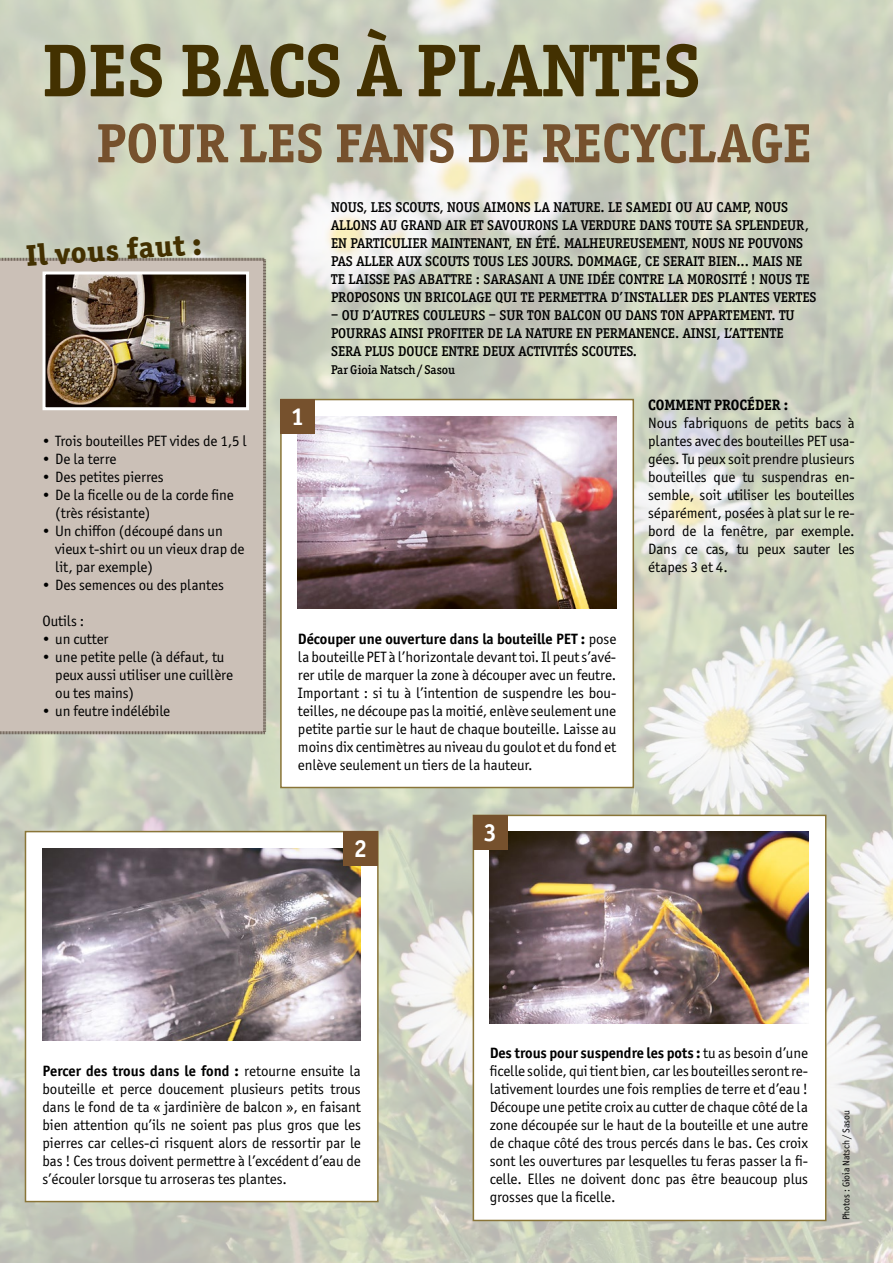
<style>
.page{position:relative;width:893px;height:1263px;background:#fff}
.page>*{position:absolute;margin:0;border:0;box-sizing:border-box;transform-origin:0 0}
.t1{font:700 75px "Officina Serif ITC Pro";color:#433101}
.t2{font:700 55.5px "Officina Serif ITC Pro";color:#76512d}
.t3{font:800 30px "Officina Serif ITC Pro";color:#433101}
.t4{font:700 24.6px "Officina Sans ITC Pro";color:#fff}
.t5{font:15px/18px "Officina Sans ITC Pro";letter-spacing:-.005em;color:#000;text-align:justify}
.t6{font:700 15px "Officina Serif ITC Pro";color:#000}
.t7{font:500 14.25px/18px "Officina Serif ITC Pro";letter-spacing:-.005em;color:#000}
.t8{font:500 12.75px "Officina Serif ITC Pro";color:#000}
.t9{font:9.75px "Officina Sans ITC Pro";color:#000}
.s1{font-weight:700}
</style>
<div class="page">
<img style="left:0;top:0;width:893px;height:1263px">
<div style="left:0;top:257px;width:267px;height:478px;background:#cbc0b7"></div>
<img style="left:47px;top:275px;width:198px;height:131px">
<div style="left:43px;top:271px;width:206px;height:139px;border:3px solid #fff"></div>
<div style="left:280px;top:399px;width:354px;height:389px;background:#fff;border:2px solid #8a7538"></div>
<img style="left:298px;top:417px;width:318px;height:191px">
<div style="left:25px;top:831px;width:354px;height:371px;background:#fff;border:2px solid #8a7538"></div>
<img style="left:43px;top:849px;width:318px;height:191px">
<div style="left:280px;top:399px;width:35px;height:35px;background:#76512d"></div>
<div style="left:343px;top:831px;width:35px;height:35px;background:#76512d"></div>
<div style="left:473px;top:815px;width:353px;height:406px;background:#fff;border:2px solid #8a7538"></div>
<img style="left:490px;top:832px;width:318px;height:191px">
<div style="left:473px;top:815px;width:35px;height:34px;background:#76512d"></div>
<h1 class="t1" style="left:43px;top:25px;width:660px">DES BACS À PLANTES</h1>
<h2 class="t2" style="left:97px;top:109px;width:717px">POUR LES FANS DE RECYCLAGE</h2>
<p class="t7" style="left:331px;top:198px;width:487px">NOUS, LES SCOUTS, NOUS AIMONS LA NATURE. LE SAMEDI OU AU CAMP, NOUS ALLONS AU GRAND AIR ET SAVOURONS LA VERDURE DANS TOUTE SA SPLENDEUR, EN PARTICULIER MAINTENANT, EN ÉTÉ. MALHEUREUSEMENT, NOUS NE POUVONS PAS ALLER AUX SCOUTS TOUS LES JOURS. DOMMAGE, CE SERAIT BIEN... MAIS NE TE LAISSE PAS ABATTRE : SARASANI A UNE IDÉE CONTRE LA MOROSITÉ ! NOUS TE PROPOSONS UN BRICOLAGE QUI TE PERMETTRA D’INSTALLER DES PLANTES VERTES</p>
<p class="t7" style="left:331px;top:306px;width:465px">– OU D’AUTRES COULEURS – SUR TON BALCON OU DANS TON APPARTEMENT. TU<br>POURRAS AINSI PROFITER DE LA NATURE EN PERMANENCE. AINSI, L’ATTENTE<br>SERA PLUS DOUCE ENTRE DEUX ACTIVITÉS SCOUTES.</p>
<p class="t8" style="left:331px;top:362px;width:126px">Par Gioia Natsch/ Sasou</p>
<p class="t6" style="left:648px;top:396px;width:141px">COMMENT PROCÉDER :</p>
<p class="t5" style="left:648px;top:414px;width:208px">Nous fabriquons de petits bacs à plantes avec des bouteilles PET usa&shy;gées. Tu peux soit prendre plusieurs bouteilles que tu suspendras en&shy;semble, soit utiliser les bouteilles séparément, posées à plat sur le re&shy;bord de la fenêtre, par exemple.<br>Dans ce cas, tu peux sauter les étapes 3 et 4.</p>
<h3 class="t3" style="left:25px;top:237px;width:177px;rotate:-4deg">Il vous faut :</h3>
<h3 class="t4" style="left:291px;top:402px;width:15px">1</h3>
<p class="t5" style="left:43px;top:432px;width:206px">• Trois bouteilles PET vides de 1,5 l</p>
<p class="t5" style="left:43px;top:450px;width:75px">• De la terre</p>
<p class="t5" style="left:43px;top:468px;width:123px">• Des petites pierres</p>
<p class="t5" style="left:55px;top:486px;width:180px;text-indent:-13px">• De la ficelle ou de la corde fine (très résistante)</p>
<p class="t5" style="left:55px;top:522px;width:191px;text-align:left;text-indent:-13px">• Un chiffon (découpé dans un vieux t-shirt ou un vieux drap de lit, par exemple)</p>
<p class="t5" style="left:43px;top:576px;width:183px">• Des semences ou des plantes</p>
<p class="t5" style="left:43px;top:612px;width:43px">Outils :</p>
<p class="t5" style="left:43px;top:630px;width:68px">• un cutter</p>
<p class="t5" style="left:55px;top:648px;width:179px;text-align:left;text-indent:-13px">• une petite pelle (à défaut, tu peux aussi utiliser une cuillère ou tes mains)</p>
<p class="t5" style="left:43px;top:702px;width:129px">• un feutre indélébile</p>
<p class="t5" style="left:298px;top:630px;width:320px"><span class="s1">Découper une ouverture dans la bouteille PET :</span> pose la bouteille PET à l’horizontale devant toi. Il peut s’avé&shy;rer utile de marquer la zone à découper avec un feutre.<br>Important : si tu à l’intention de suspendre les bou&shy;teilles, ne découpe pas la moitié, enlève seulement une petite partie sur le haut de chaque bouteille. Laisse au moins dix centimètres au niveau du goulot et du fond et enlève seulement un tiers de la hauteur.</p>
<h3 class="t4" style="left:354px;top:834px;width:15px">2</h3>
<p class="t5" style="left:43px;top:1062px;width:320px"><span class="s1">Percer des trous dans le fond :</span> retourne ensuite la bouteille et perce doucement plusieurs petits trous dans le fond de ta « jardinière de balcon », en faisant bien attention qu’ils ne soient pas plus gros que les pierres car celles-ci risquent alors de ressortir par le bas ! Ces trous doivent permettre à l’excédent d’eau de s’écouler lorsque tu arroseras tes plantes.</p>
<h3 class="t4" style="left:483px;top:817px;width:15px">3</h3>
<p class="t5" style="left:490px;top:1044px;width:320px"><span class="s1">Des trous pour suspendre les pots :</span> tu as besoin d’une ficelle solide, qui tient bien, car les bouteilles seront re&shy;lativement lourdes une fois remplies de terre et d’eau !<br>Découpe une petite croix au cutter de chaque côté de la zone découpée sur le haut de la bouteille et une autre de chaque côté des trous percés dans le bas. Ces croix sont les ouvertures par lesquelles tu feras passer la fi&shy;celle. Elles ne doivent donc pas être beaucoup plus grosses que la ficelle.</p>
<p class="t9" style="left:840px;top:1220px;width:112px;rotate:-90deg">Photos : Gioia Natsch/Sasou</p>
</div>
